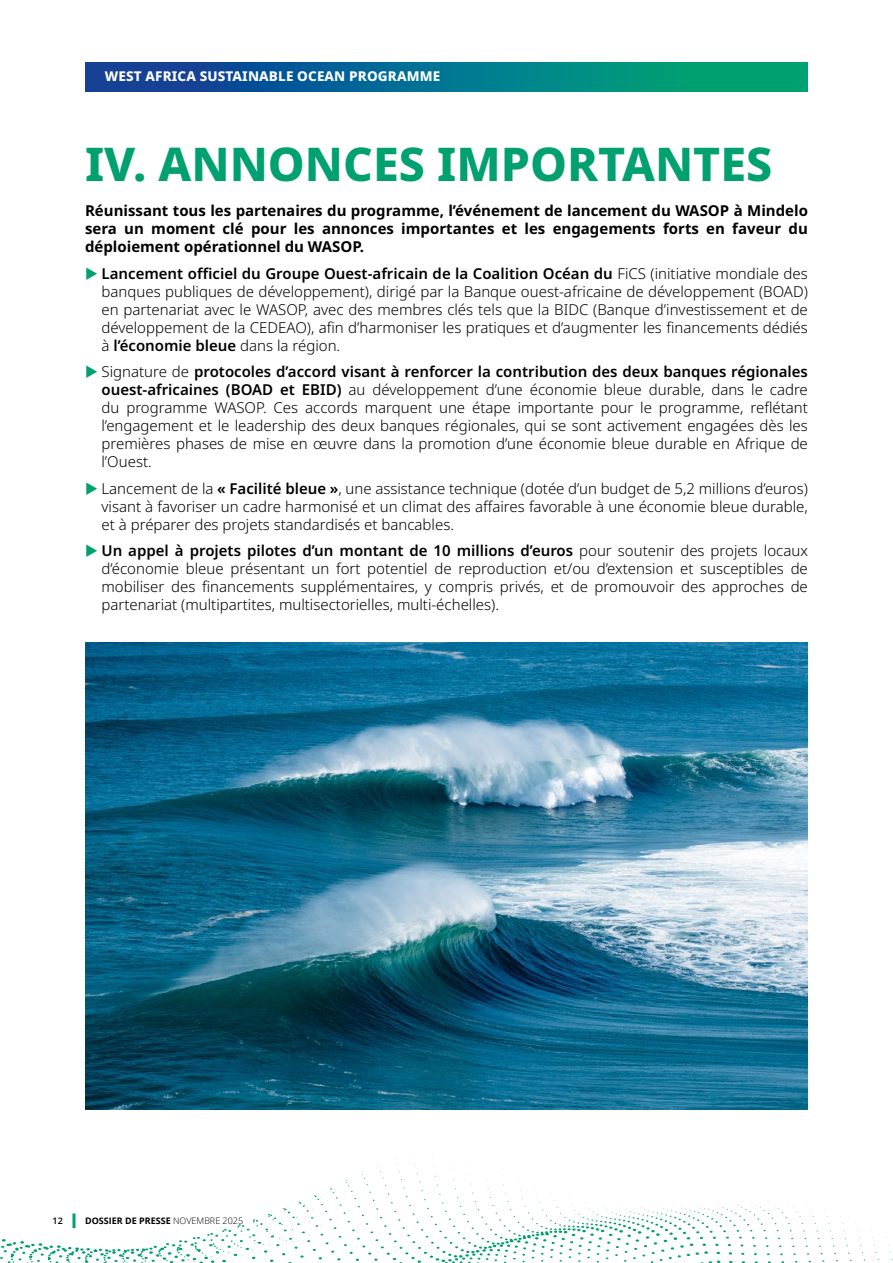
<style>
.page{position:relative;width:893px;height:1263px;background:#fff}
.page>*{position:absolute;margin:0;border:0;box-sizing:border-box;transform-origin:0 0}
.t1{font:800 46.5px "Noto Sans";color:#00a070}
.t2{font:300 15px/18px "Noto Sans";color:#000;text-align:justify}
.t3{font:700 15px/18px "Noto Sans";color:#000;text-align:justify}
.t4{font:800 13.5px "Noto Sans";letter-spacing:.01em;color:#fff}
.t5{font:700 9px "Open Sans";color:#000}
.t6{font:600 9px "Open Sans";color:#000}
.s1{color:#00a070}
.s2{font-weight:600}
.s3{font-weight:300}
</style>
<div class="page">
<svg style="left:0;top:1157px;width:893px;height:106px"></svg>
<div style="left:85px;top:63px;width:723px;height:28px;background:linear-gradient(to right,#0f37a1,#00b073)"></div>
<hr style="left:72px;top:1213px;width:3px;height:15px;background:#00a070">
<img style="left:85px;top:642px;width:723px;height:468px">
<p class="t4" style="left:105px;top:67px;width:337px">WEST AFRICA SUSTAINABLE OCEAN PROGRAMME</p>
<h1 class="t1" style="left:85px;top:130px;width:689px">IV. ANNONCES IMPORTANTES</h1>
<p class="t3" style="left:85px;top:202px;width:724px">Réunissant tous les partenaires du programme, l’événement de lancement du WASOP à Mindelo sera un moment clé pour les annonces importantes et les engagements forts en faveur du déploiement opérationnel du WASOP.</p>
<p class="t2" style="left:102px;top:265px;width:708px;text-indent:-16px"><span class="s1">◆</span> <span class="s2">Lancement officiel du Groupe Ouest-africain de la Coalition Océan du</span> FiCS (initiative mondiale des banques publiques de développement), dirigé par la Banque ouest-africaine de développement (BOAD) en partenariat avec le WASOP, avec des membres clés tels que la BIDC (Banque d’investissement et de développement de la CEDEAO), afin d’harmoniser les pratiques et d’augmenter les financements dédiés à <span class="s2">l’économie bleue</span> dans la région.</p>
<p class="t2" style="left:102px;top:363px;width:708px;text-indent:-16px"><span class="s1">◆</span> Signature de <span class="s2">protocoles d’accord visant à renforcer la contribution des deux banques régionales ouest-africaines (BOAD et EBID)</span> au développement d’une économie bleue durable, dans le cadre du programme WASOP. Ces accords marquent une étape importante pour le programme, reflétant l’engagement et le leadership des deux banques régionales, qui se sont activement engagées dès les premières phases de mise en œuvre dans la promotion d’une économie bleue durable en Afrique de l’Ouest.</p>
<p class="t2" style="left:102px;top:480px;width:708px;text-indent:-16px"><span class="s1">◆</span> Lancement de la <span class="s2">« Facilité bleue »</span>, une assistance technique (dotée d’un budget de 5,2 millions d’euros) visant à favoriser un cadre harmonisé et un climat des affaires favorable à une économie bleue durable, et à préparer des projets standardisés et bancables.</p>
<p class="t2" style="left:102px;top:542px;width:708px;text-indent:-16px"><span class="s1">◆</span> <span class="s2">Un appel à projets pilotes d’un montant de 10 millions d’euros</span> pour soutenir des projets locaux d’économie bleue présentant un fort potentiel de reproduction et/ou d’extension et susceptibles de mobiliser des financements supplémentaires, y compris privés, et de promouvoir des approches de partenariat (multipartites, multisectorielles, multi-échelles).</p>
<p class="t6" style="left:53px;top:1214px;width:12px">12</p>
<p class="t5" style="left:85px;top:1214px;width:160px">DOSSIER DE PRESSE <span class="s3">NOVEMBRE 2025</span></p>
</div>
